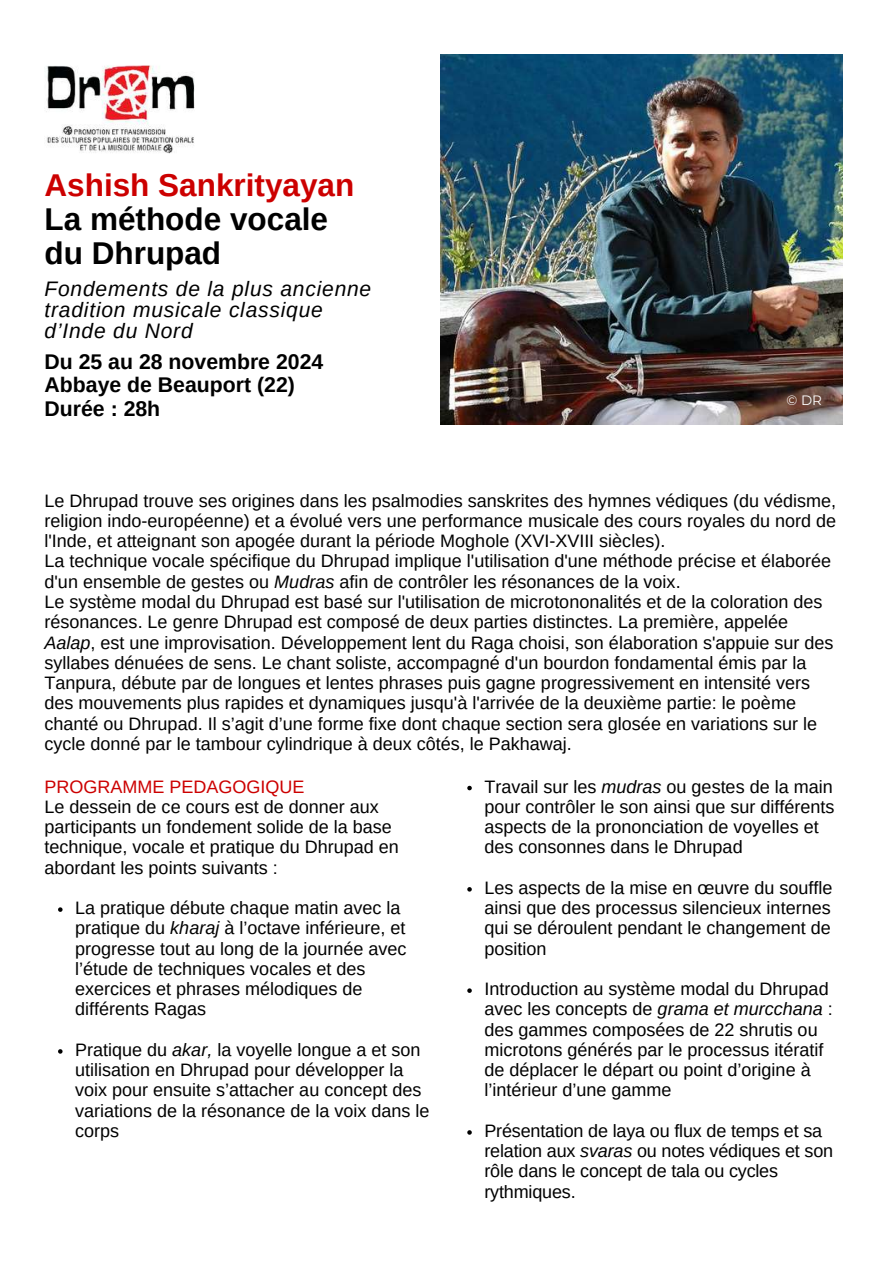
<style>
.page{position:relative;width:894px;height:1264px;background:#fff}
.page>*{position:absolute;margin:0;border:0;box-sizing:border-box;transform-origin:0 0}
.t1{font:700 31.5px/33.8px "Arimo";color:#000}
.t2{font:700 31.5px "Arimo";color:#c00}
.t3{font:700 21.3px/23.7px "Arimo";color:#000}
.t4{font:italic 21px/21.3px "Arimo";letter-spacing:.04em;color:#000}
.t5{font:18px/20.2px "Arimo";color:#000}
.t6{font:18px "Arimo";color:#c00}
.t7{font:13.5px "Montserrat";color:#fff}
.s1{font-style:italic}
</style>
<div class="page">
<img style="left:46px;top:65px;width:149px;height:89px">
<img style="left:440px;top:55px;width:402px;height:369px">
<svg style="left:58px;top:907px;width:5px;height:4px"></svg>
<svg style="left:58px;top:1049px;width:5px;height:4px"></svg>
<svg style="left:467px;top:785px;width:4px;height:5px"></svg>
<svg style="left:467px;top:887px;width:4px;height:4px"></svg>
<svg style="left:467px;top:988px;width:4px;height:4px"></svg>
<svg style="left:467px;top:1130px;width:4px;height:4px"></svg>
<h1 class="t2" style="left:45px;top:168px;width:311px">Ashish Sankrityayan</h1>
<h1 class="t1" style="left:45px;top:202px;width:285px">La méthode vocale du Dhrupad</h1>
<p class="t4" style="left:45px;top:278px;width:328px">Fondements de la plus ancienne tradition musicale classique d’Inde du Nord</p>
<p class="t3" style="left:45px;top:349px;width:280px">Du 25 au 28 novembre 2024<br>Abbaye de Beauport (22)<br>Durée : 28h</p>
<p class="t7" style="left:786px;top:391px;width:37px">© DR</p>
<p class="t5" style="left:45px;top:490px;width:793px">Le Dhrupad trouve ses origines dans les psalmodies sanskrites des hymnes védiques (du védisme, religion indo-européenne) et a évolué vers une performance musicale des cours royales du nord de l'Inde, et atteignant son apogée durant la période Moghole (XVI-XVIII siècles).<br>La technique vocale spécifique du Dhrupad implique l'utilisation d'une méthode précise et élaborée d'un ensemble de gestes ou <span class="s1">Mudras</span> afin de contrôler les résonances de la voix.<br>Le système modal du Dhrupad est basé sur l'utilisation de microtononalités et de la coloration des résonances. Le genre Dhrupad est composé de deux parties distinctes. La première, appelée <span class="s1">Aalap</span>, est une improvisation. Développement lent du Raga choisi, son élaboration s'appuie sur des syllabes dénuées de sens. Le chant soliste, accompagné d'un bourdon fondamental émis par la Tanpura, débute par de longues et lentes phrases puis gagne progressivement en intensité vers des mouvements plus rapides et dynamiques jusqu'à l'arrivée de la deuxième partie: le poème chanté ou Dhrupad. Il s’agit d’une forme fixe dont chaque section sera glosée en variations sur le cycle donné par le tambour cylindrique à deux côtés, le Pakhawaj.</p>
<p class="t6" style="left:45px;top:776px;width:261px">PROGRAMME PEDAGOGIQUE</p>
<p class="t5" style="left:45px;top:796px;width:356px">Le dessein de ce cours est de donner aux participants un fondement solide de la base technique, vocale et pratique du Dhrupad en abordant les points suivants :</p>
<p class="t5" style="left:75px;top:897px;width:333px">La pratique débute chaque matin avec la pratique du <span class="s1">kharaj</span> à l’octave inférieure, et progresse tout au long de la journée avec l’étude de techniques vocales et des exercices et phrases mélodiques de différents Ragas</p>
<p class="t5" style="left:75px;top:1039px;width:356px">Pratique du <span class="s1">akar,</span> la voyelle longue a et son utilisation en Dhrupad pour développer la voix pour ensuite s’attacher au concept des variations de la résonance de la voix dans le corps</p>
<p class="t5" style="left:484px;top:776px;width:351px">Travail sur les <span class="s1">mudras</span> ou gestes de la main pour contrôler le son ainsi que sur différents aspects de la prononciation de voyelles et des consonnes dans le Dhrupad</p>
<p class="t5" style="left:484px;top:877px;width:349px;text-align:justify">Les aspects de la mise en œuvre du souffle ainsi que des processus silencieux internes qui se déroulent pendant le changement de position</p>
<p class="t5" style="left:484px;top:978px;width:350px">Introduction au système modal du Dhrupad avec les concepts de <span class="s1">grama et murcchana</span> : des gammes composées de 22 shrutis ou microtons générés par le processus itératif de déplacer le départ ou point d’origine à l’intérieur d’une gamme</p>
<p class="t5" style="left:484px;top:1120px;width:350px">Présentation de laya ou flux de temps et sa relation aux <span class="s1">svaras</span> ou notes védiques et son rôle dans le concept de tala ou cycles rythmiques.</p>
</div>
